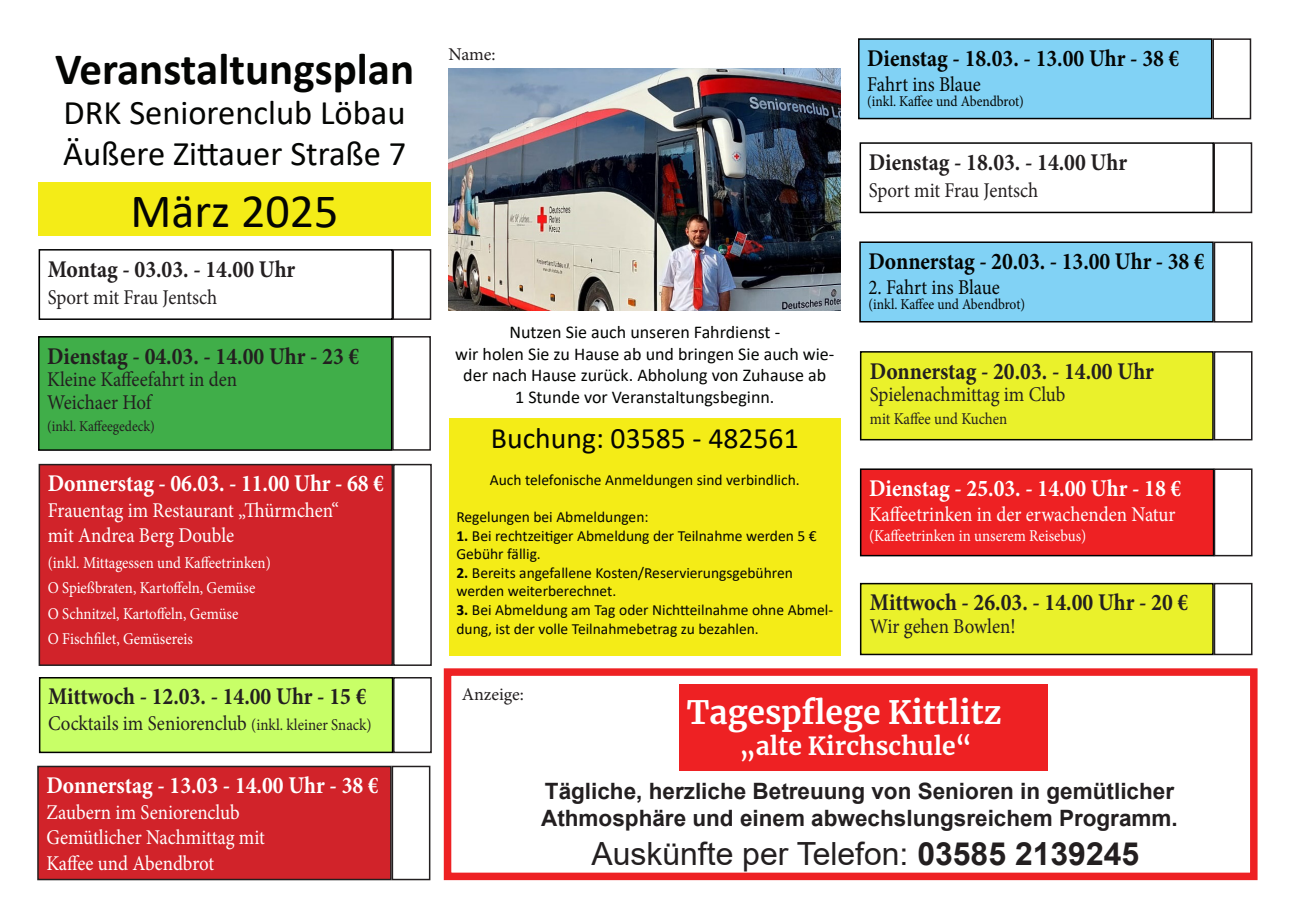
<style>
.page{position:relative;width:1289px;height:919px;background:#fff}
.page>*{position:absolute;margin:0;border:0;box-sizing:border-box;transform-origin:0 0}
.t1{font:48px "Calibri";color:#040503}
.t2{font:700 45px "Calibri";color:#040503}
.t3{font:34.5px "Calibri";color:#040503}
.t4{font:31.95px "Arial";color:#231f20}
.t5{font:700 31.8px "Merriweather";color:#fff}
.t6{font:29.7px "Calibri";color:#040503}
.t7{font:700 24.6px "Merriweather";color:#fff}
.t8{font:700 24px "Minion Pro";color:#231f20;scale:.9 1}
.t9{font:700 24px "Minion Pro";color:#fff;scale:.9 1}
.t10{font:700 24px "Minion Pro";color:#040503;scale:.9 1}
.t11{font:700 22.5px "Arial";color:#231f20}
.t12{font:21px "Minion Pro";color:#231f20;scale:.9 1}
.t13{font:21px "Minion Pro";color:#fff;scale:.9 1}
.t14{font:21px "Minion Pro";color:#040503;scale:.9 1}
.t15{font:18px/21.6px "Calibri";color:#040503;text-align:center}
.t16{font:18px "Minion Pro";letter-spacing:-.005em;color:#231f20}
.t17{font:16.5px "Minion Pro";color:#fff;scale:.9 1}
.t18{font:16.5px "Minion Pro";letter-spacing:-.005em;color:#231f20;scale:.9 1}
.t19{font:15.45px/18.6px "Calibri";color:#040503}
.t20{font:15px "Minion Pro";letter-spacing:-.005em;color:#040503;scale:.9 1}
.t21{font:15px "Minion Pro";color:#231f20;scale:.9 1}
.s1{font-size:16.5px}
.s2{font-weight:700}
</style>
<div class="page">
<img style="left:449px;top:68px;width:391px;height:242px">
<div style="left:38px;top:182px;width:392px;height:54px;background:#f4ec17"></div>
<div style="left:860px;top:242px;width:352px;height:80px;background:#81d2f5"></div>
<div style="left:859px;top:241px;width:354px;height:81px;border:2px solid #000"></div>
<div style="left:1213px;top:241px;width:39px;height:81px;border:2px solid #231f20"></div>
<div style="left:449px;top:418px;width:391px;height:237px;background:#f4ec17"></div>
<div style="left:860px;top:352px;width:352px;height:87px;background:#eaf12b"></div>
<div style="left:860px;top:351px;width:353px;height:89px;border:2px solid #040503"></div>
<div style="left:1213px;top:351px;width:39px;height:89px;border:2px solid #231f20"></div>
<div style="left:678px;top:684px;width:369px;height:87px;background:#ee2123"></div>
<div style="left:444px;top:668px;width:813px;height:212px;border:8px solid #ee2123"></div>
<div style="left:858px;top:39px;width:353px;height:79px;background:#81d2f5"></div>
<div style="left:858px;top:38px;width:354px;height:81px;border:2px solid #000"></div>
<div style="left:1212px;top:38px;width:39px;height:81px;border:2px solid #231f20"></div>
<div style="left:39px;top:249px;width:354px;height:71px;border:2px solid #000"></div>
<div style="left:392px;top:249px;width:39px;height:71px;border:2px solid #231f20"></div>
<div style="left:860px;top:583px;width:352px;height:71px;background:#eaf12b"></div>
<div style="left:860px;top:583px;width:353px;height:72px;border:2px solid #040503"></div>
<div style="left:1213px;top:583px;width:39px;height:72px;border:2px solid #231f20"></div>
<div style="left:40px;top:677px;width:352px;height:75px;background:#c8ff67"></div>
<div style="left:39px;top:677px;width:354px;height:76px;border:2px solid #000"></div>
<div style="left:393px;top:677px;width:39px;height:76px;border:2px solid #231f20"></div>
<div style="left:859px;top:142px;width:354px;height:71px;border:2px solid #000"></div>
<div style="left:1213px;top:142px;width:39px;height:71px;border:2px solid #231f20"></div>
<div style="left:39px;top:337px;width:353px;height:113px;background:#40ae49"></div>
<div style="left:38px;top:336px;width:354px;height:115px;border:2px solid #000"></div>
<div style="left:392px;top:336px;width:39px;height:114px;border:2px solid #231f20"></div>
<div style="left:39px;top:464px;width:353px;height:201px;background:#d1232a"></div>
<div style="left:39px;top:464px;width:354px;height:202px;border:2px solid #231f20"></div>
<div style="left:393px;top:464px;width:39px;height:202px;border:2px solid #231f20"></div>
<div style="left:38px;top:766px;width:353px;height:113px;background:#d1232a"></div>
<div style="left:37px;top:765px;width:354px;height:115px;border:2px solid #231f20"></div>
<div style="left:391px;top:765px;width:39px;height:115px;border:2px solid #231f20"></div>
<div style="left:860px;top:469px;width:353px;height:86px;background:#ee2123"></div>
<div style="left:860px;top:468px;width:354px;height:88px;border:2px solid #000"></div>
<div style="left:1213px;top:468px;width:39px;height:88px;border:2px solid #231f20"></div>
<p class="t2" style="left:55px;top:37px;width:361px">Veranstaltungsplan</p>
<p class="t3" style="left:64px;top:89px;width:343px">DRK Seniorenclub Löbau</p>
<p class="t3" style="left:63px;top:129px;width:345px">Äußere Zittauer Straße 7</p>
<p class="t1" style="left:130px;top:178px;width:209px">März 2025</p>
<p class="t8" style="left:48px;top:252px;width:276px">Montag - 03.03. - 14.00 Uhr</p>
<p class="t12" style="left:48px;top:283px;width:190px">Sport mit Frau Jentsch</p>
<p class="t8" style="left:47px;top:339px;width:348px">Dienstag - 04.03. - 14.00 Uhr - 23 €</p>
<p class="t12" style="left:47px;top:365px;width:213px">Kleine Kaffeefahrt in den</p>
<p class="t12" style="left:47px;top:388px;width:117px">Weichaer Hof</p>
<p class="t21" style="left:47px;top:416px;width:121px">(inkl. Kaffeegedeck)</p>
<p class="t9" style="left:48px;top:466px;width:375px">Donnerstag - 06.03. - 11.00 Uhr - 68 €</p>
<p class="t13" style="left:48px;top:496px;width:325px">Frauentag im Restaurant „Thürmchen“</p>
<p class="t13" style="left:48px;top:521px;width:209px">mit Andrea Berg Double</p>
<p class="t17" style="left:48px;top:551px;width:249px">(inkl. Mittagessen und Kaffeetrinken)</p>
<p class="t17" style="left:48px;top:577px;width:232px">O Spießbraten, Kartoffeln, Gemüse</p>
<p class="t17" style="left:48px;top:602px;width:213px">O Schnitzel, Kartoffeln, Gemüse</p>
<p class="t17" style="left:48px;top:628px;width:163px">O Fischfilet, Gemüsereis</p>
<p class="t8" style="left:48px;top:679px;width:355px">Mittwoch - 12.03. - 14.00 Uhr - 15 €</p>
<p class="t12" style="left:48px;top:708px;width:361px">Cocktails im Seniorenclub <span class="s1">(inkl. kleiner Snack)</span></p>
<p class="t9" style="left:46px;top:768px;width:371px">Donnerstag - 13.03 - 14.00 Uhr - 38 €</p>
<p class="t13" style="left:46px;top:797px;width:216px">Zaubern im Seniorenclub</p>
<p class="t13" style="left:46px;top:823px;width:244px">Gemütlicher Nachmittag mit</p>
<p class="t13" style="left:46px;top:848px;width:188px">Kaffee und Abendbrot</p>
<p class="t16" style="left:448px;top:42px;width:49px">Name:</p>
<p class="t15" style="left:509px;top:321px;width:272px">Nutzen Sie auch unseren Fahrdienst -</p>
<p class="t15" style="left:455px;top:342px;width:381px">wir holen Sie zu Hause ab und bringen Sie auch wie&shy;der nach Hause zurück. Abholung von Zuhause ab</p>
<p class="t15" style="left:515px;top:385px;width:261px">1 Stunde vor Veranstaltungsbeginn.</p>
<p class="t6" style="left:491px;top:417px;width:309px">Buchung: 03585 - 482561</p>
<p class="t19" style="left:490px;top:470px;width:311px">Auch telefonische Anmeldungen sind verbindlich.</p>
<p class="t19" style="left:456px;top:507px;width:194px">Regelungen bei Abmeldungen:</p>
<p class="t19" style="left:456px;top:525px;width:362px"><span class="s2">1.</span> Bei rechtzeitiger Abmeldung der Teilnahme werden 5 €</p>
<p class="t19" style="left:456px;top:544px;width:86px">Gebühr fällig.</p>
<p class="t19" style="left:456px;top:563px;width:338px"><span class="s2">2.</span> Bereits angefallene Kosten/Reservierungsgebühren</p>
<p class="t19" style="left:456px;top:581px;width:161px">werden weiterberechnet.</p>
<p class="t19" style="left:456px;top:600px;width:378px"><span class="s2">3.</span> Bei Abmeldung am Tag oder Nichtteilnahme ohne Abmel&shy;dung, ist der volle Teilnahmebetrag zu bezahlen.</p>
<p class="t10" style="left:867px;top:41px;width:348px">Dienstag - 18.03. - 13.00 Uhr - 38 €</p>
<p class="t14" style="left:867px;top:70px;width:128px">Fahrt ins Blaue</p>
<p class="t20" style="left:867px;top:91px;width:176px">(inkl. Kaffee und Abendbrot)</p>
<p class="t8" style="left:868px;top:145px;width:288px">Dienstag - 18.03. - 14.00 Uhr</p>
<p class="t12" style="left:868px;top:176px;width:190px">Sport mit Frau Jentsch</p>
<p class="t10" style="left:868px;top:244px;width:375px">Donnerstag - 20.03. - 13.00 Uhr - 38 €</p>
<p class="t14" style="left:868px;top:274px;width:147px">2. Fahrt ins Blaue</p>
<p class="t20" style="left:868px;top:294px;width:176px">(inkl. Kaffee und Abendbrot)</p>
<p class="t8" style="left:870px;top:354px;width:317px">Donnerstag - 20.03. - 14.00 Uhr</p>
<p class="t12" style="left:870px;top:380px;width:219px">Spielenachmittag im Club</p>
<p class="t18" style="left:870px;top:407px;width:154px">mit Kaffee und Kuchen</p>
<p class="t9" style="left:869px;top:471px;width:348px">Dienstag - 25.03. - 14.00 Uhr - 18 €</p>
<p class="t13" style="left:869px;top:500px;width:342px">Kaffeetrinken in der erwachenden Natur</p>
<p class="t17" style="left:869px;top:524px;width:243px">(Kaffeetrinken in unserem Reisebus)</p>
<p class="t8" style="left:870px;top:585px;width:355px">Mittwoch - 26.03. - 14.00 Uhr - 20 €</p>
<p class="t12" style="left:870px;top:612px;width:163px">Wir gehen Bowlen!</p>
<p class="t16" style="left:461px;top:682px;width:64px">Anzeige:</p>
<p class="t5" style="left:687px;top:690px;width:316px">Tagespflege Kittlitz</p>
<p class="t7" style="left:739px;top:728px;width:234px">„alte Kirchschule“</p>
<p class="t11" style="left:545px;top:775px;width:630px">Tägliche, herzliche Betreuung von Senioren in gemütlicher</p>
<p class="t11" style="left:541px;top:802px;width:638px">Athmosphäre und einem abwechslungsreichem Programm.</p>
<p class="t4" style="left:591px;top:831px;width:549px">Auskünfte per Telefon: <span class="s2">03585 2139245</span></p>
</div>
